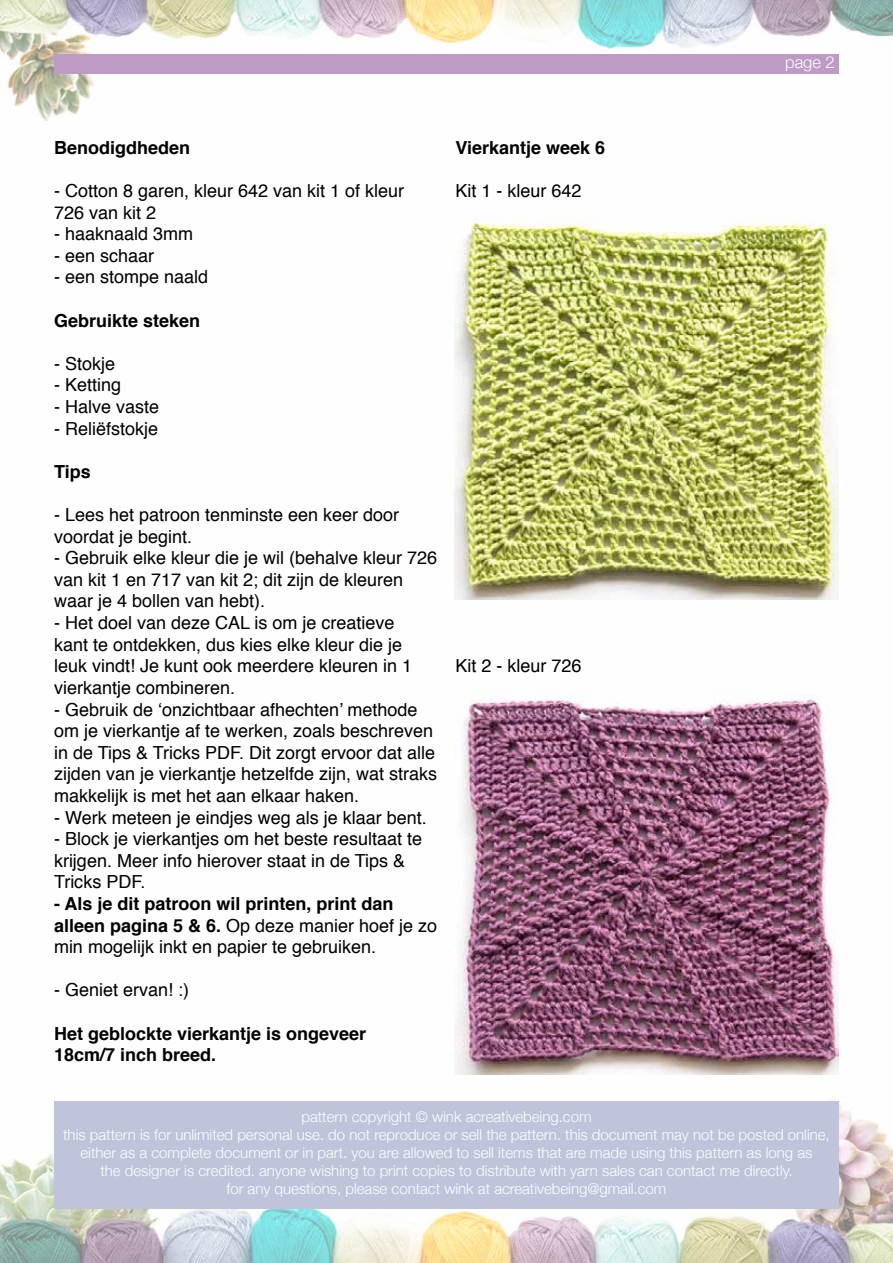
<style>
.page{position:relative;width:893px;height:1263px;background:#fff}
.page>*{position:absolute;margin:0;border:0;box-sizing:border-box;transform-origin:0 0}
.t1{font:18px/21.6px "Helvetica";color:#000}
.t2{font:700 18px/21.6px "Helvetica";color:#000}
.t3{font:300 16.5px "Helvetica Neue";color:#fff}
.t4{font:300 15px/18px "Helvetica Neue";color:#fff;text-align:center}
.s1{font-weight:700}
</style>
<div class="page">
<img style="left:0;top:0;width:893px;height:1263px">
<div style="left:54px;top:1101px;width:785px;height:108px;background:#bfc4da"></div>
<div style="left:54px;top:54px;width:785px;height:20px;background:#bd9bc5"></div>
<img style="left:455px;top:215px;width:384px;height:384px">
<img style="left:455px;top:690px;width:384px;height:384px">
<p class="t2" style="left:54px;top:137px;width:138px">Benodigdheden</p>
<p class="t1" style="left:54px;top:180px;width:352px">- Cotton 8 garen, kleur 642 van kit 1 of kleur<br>726 van kit 2</p>
<p class="t1" style="left:54px;top:224px;width:141px">- haaknaald 3mm</p>
<p class="t1" style="left:54px;top:245px;width:102px">- een schaar</p>
<p class="t1" style="left:54px;top:267px;width:156px">- een stompe naald</p>
<p class="t2" style="left:54px;top:310px;width:148px">Gebruikte steken</p>
<p class="t1" style="left:54px;top:353px;width:63px">- Stokje</p>
<p class="t1" style="left:54px;top:375px;width:69px">- Ketting</p>
<p class="t1" style="left:54px;top:396px;width:107px">- Halve vaste</p>
<p class="t1" style="left:54px;top:418px;width:106px">- Reliëfstokje</p>
<p class="t2" style="left:54px;top:461px;width:38px">Tips</p>
<p class="t1" style="left:54px;top:504px;width:347px">- Lees het patroon tenminste een keer door voordat je begint.</p>
<p class="t1" style="left:54px;top:548px;width:385px">- Gebruik elke kleur die je wil (behalve kleur 726 van kit 1 en 717 van kit 2; dit zijn de kleuren waar je 4 bollen van hebt).</p>
<p class="t1" style="left:54px;top:612px;width:360px">- Het doel van deze CAL is om je creatieve kant te ontdekken, dus kies elke kleur die je leuk vindt! Je kunt ook meerdere kleuren in 1 vierkantje combineren.</p>
<p class="t1" style="left:54px;top:699px;width:385px">- Gebruik de ‘onzichtbaar afhechten’ methode om je vierkantje af te werken, zoals beschreven in de Tips &amp; Tricks PDF. Dit zorgt ervoor dat alle zijden van je vierkantje hetzelfde zijn, wat straks makkelijk is met het aan elkaar haken.</p>
<p class="t1" style="left:54px;top:807px;width:374px">- Werk meteen je eindjes weg als je klaar bent.</p>
<p class="t1" style="left:54px;top:828px;width:370px">- Block je vierkantjes om het beste resultaat te krijgen. Meer info hierover staat in de Tips &amp;<br>Tricks PDF.</p>
<p class="t1" style="left:54px;top:893px;width:385px"><span class="s1">- Als je dit patroon wil printen, print dan alleen pagina 5 &amp; 6.</span> Op deze manier hoef je zo min mogelijk inkt en papier te gebruiken.</p>
<p class="t1" style="left:54px;top:980px;width:137px">- Geniet ervan! :)</p>
<p class="t2" style="left:54px;top:1023px;width:314px">Het geblockte vierkantje is ongeveer<br>18cm/7 inch breed.</p>
<p class="t2" style="left:455px;top:137px;width:151px">Vierkantje week 6</p>
<p class="t1" style="left:455px;top:180px;width:128px">Kit 1 - kleur 642</p>
<p class="t1" style="left:455px;top:656px;width:128px">Kit 2 - kleur 726</p>
<p class="t3" style="left:785px;top:49px;width:51px">page 2</p>
<p class="t4" style="left:63px;top:1107px;width:768px">pattern copyright © wink acreativebeing.com<br>this pattern is for unlimited personal use. do not reproduce or sell the pattern. this document may not be posted online, either as a complete document or in part. you are allowed to sell items that are made using this pattern as long as<br>the designer is credited. anyone wishing to print copies to distribute with yarn sales can contact me directly.<br>for any questions, please contact wink at acreativebeing@gmail.com</p>
</div>
